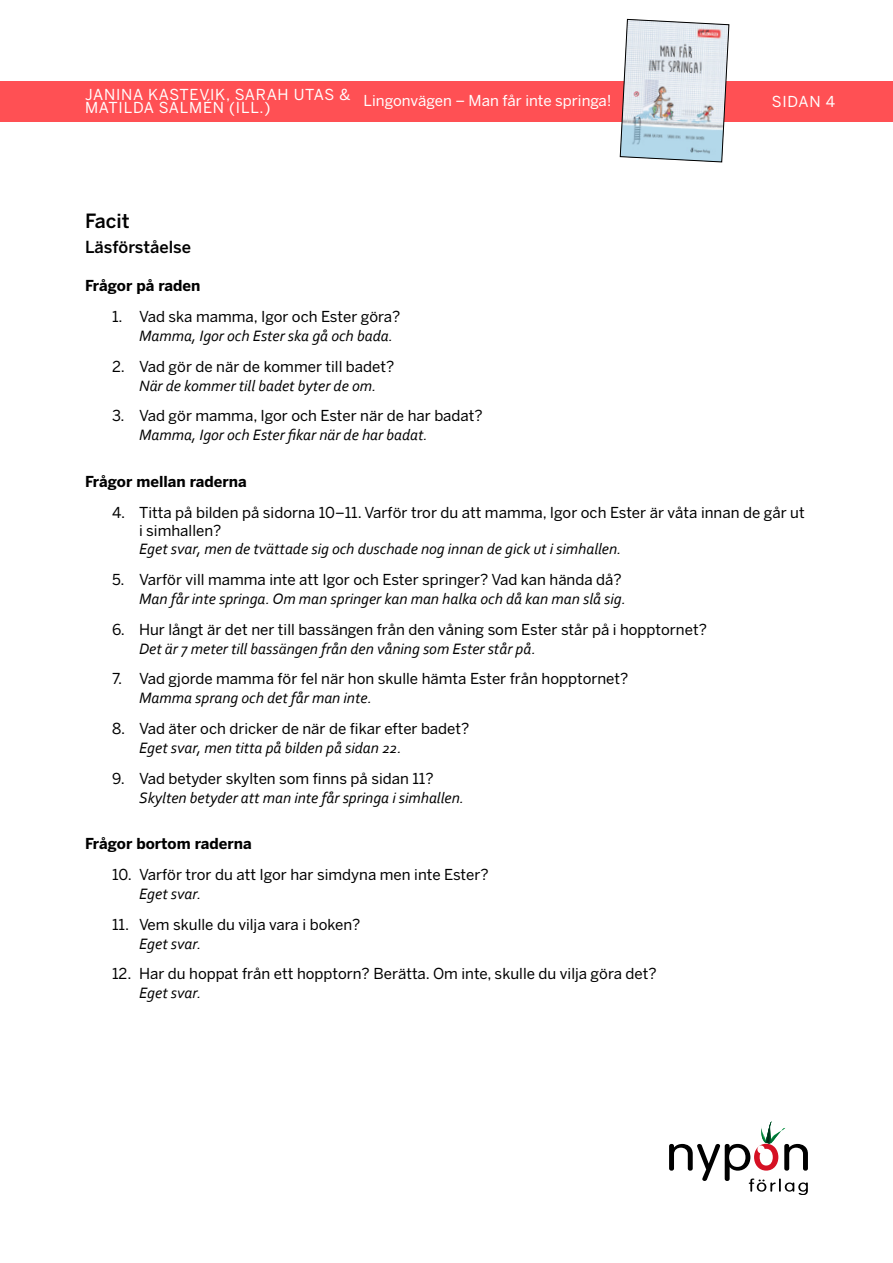
<style>
.page{position:relative;width:893px;height:1263px;background:#fff}
.page>*{position:absolute;margin:0;border:0;box-sizing:border-box;transform-origin:0 0}
.t1{font:500 19.5px "Benton Sans";color:#000}
.t2{font:500 16.5px "Benton Sans";color:#000}
.t3{font:italic 15.75px "Corbel";color:#000}
.t4{font:15px/18px "Benton Sans";color:#000}
.t5{font:700 15px "Benton Sans";color:#000}
.t6{font:15px/13.5px "Benton Sans";letter-spacing:.05em;color:#fff}
.t7{font:15px "Benton Sans";color:#fff}
.t8{font:15px "Benton Sans";letter-spacing:.025em;color:#fff}
</style>
<div class="page">
<div style="left:0;top:81px;width:893px;height:40px;background:#ff5054"></div>
<svg style="left:669px;top:1121px;width:139px;height:74px"></svg>
<svg style="left:620px;top:19px;width:109px;height:143px;background:#cdd3db"></svg>
<p class="t6" style="left:85px;top:88px;width:267px">JANINA KASTEVIK, SARAH UTAS &amp;<br>MATILDA SALMÉN (ILL.)</p>
<p class="t7" style="left:364px;top:92px;width:250px">Lingonvägen – Man får inte springa!</p>
<p class="t8" style="left:772px;top:93px;width:65px">SIDAN 4</p>
<h1 class="t1" style="left:85px;top:210px;width:46px">Facit</h1>
<p class="t2" style="left:85px;top:238px;width:107px">Läsförståelse</p>
<p class="t5" style="left:85px;top:277px;width:117px">Frågor på raden</p>
<p class="t4" style="left:112px;top:308px;width:290px">1. Vad ska mamma, Igor och Ester göra?</p>
<p class="t3" style="left:139px;top:326px;width:256px">Mamma, Igor och Ester ska gå och bada.</p>
<p class="t4" style="left:112px;top:357px;width:284px">2. Vad gör de när de kommer till badet?</p>
<p class="t3" style="left:139px;top:376px;width:239px">När de kommer till badet byter de om.</p>
<p class="t4" style="left:112px;top:407px;width:372px">3. Vad gör mamma, Igor och Ester när de har badat?</p>
<p class="t3" style="left:139px;top:425px;width:290px">Mamma, Igor och Ester fikar när de har badat.</p>
<p class="t5" style="left:85px;top:473px;width:163px">Frågor mellan raderna</p>
<p class="t4" style="left:139px;top:503px;width:667px;text-indent:-27px">4. Titta på bilden på sidorna 10–11. Varför tror du att mamma, Igor och Ester är våta innan de går ut i simhallen?</p>
<p class="t3" style="left:139px;top:539px;width:484px">Eget svar, men de tvättade sig och duschade nog innan de gick ut i simhallen.</p>
<p class="t4" style="left:112px;top:571px;width:511px">5. Varför vill mamma inte att Igor och Ester springer? Vad kan hända då?</p>
<p class="t3" style="left:139px;top:589px;width:488px">Man får inte springa. Om man springer kan man halka och då kan man slå sig.</p>
<p class="t4" style="left:112px;top:621px;width:596px">6. Hur långt är det ner till bassängen från den våning som Ester står på i hopptornet?</p>
<p class="t3" style="left:139px;top:639px;width:398px">Det är 7 meter till bassängen från den våning som Ester står på.</p>
<p class="t4" style="left:112px;top:670px;width:518px">7. Vad gjorde mamma för fel när hon skulle hämta Ester från hopptornet?</p>
<p class="t3" style="left:139px;top:688px;width:234px">Mamma sprang och det får man inte.</p>
<p class="t4" style="left:112px;top:720px;width:359px">8. Vad äter och dricker de när de fikar efter badet?</p>
<p class="t3" style="left:139px;top:738px;width:264px">Eget svar, men titta på bilden på sidan 22.</p>
<p class="t4" style="left:112px;top:770px;width:323px">9. Vad betyder skylten som finns på sidan 11?</p>
<p class="t3" style="left:139px;top:788px;width:326px">Skylten betyder att man inte får springa i simhallen.</p>
<p class="t5" style="left:85px;top:835px;width:168px">Frågor bortom raderna</p>
<p class="t4" style="left:112px;top:866px;width:378px">10. Varför tror du att Igor har simdyna men inte Ester?</p>
<p class="t3" style="left:139px;top:884px;width:64px">Eget svar.</p>
<p class="t4" style="left:112px;top:915px;width:250px">11. Vem skulle du vilja vara i boken?</p>
<p class="t3" style="left:139px;top:933px;width:64px">Eget svar.</p>
<p class="t4" style="left:112px;top:965px;width:546px">12. Har du hoppat från ett hopptorn? Berätta. Om inte, skulle du vilja göra det?</p>
<p class="t3" style="left:139px;top:983px;width:64px">Eget svar.</p>
</div>
